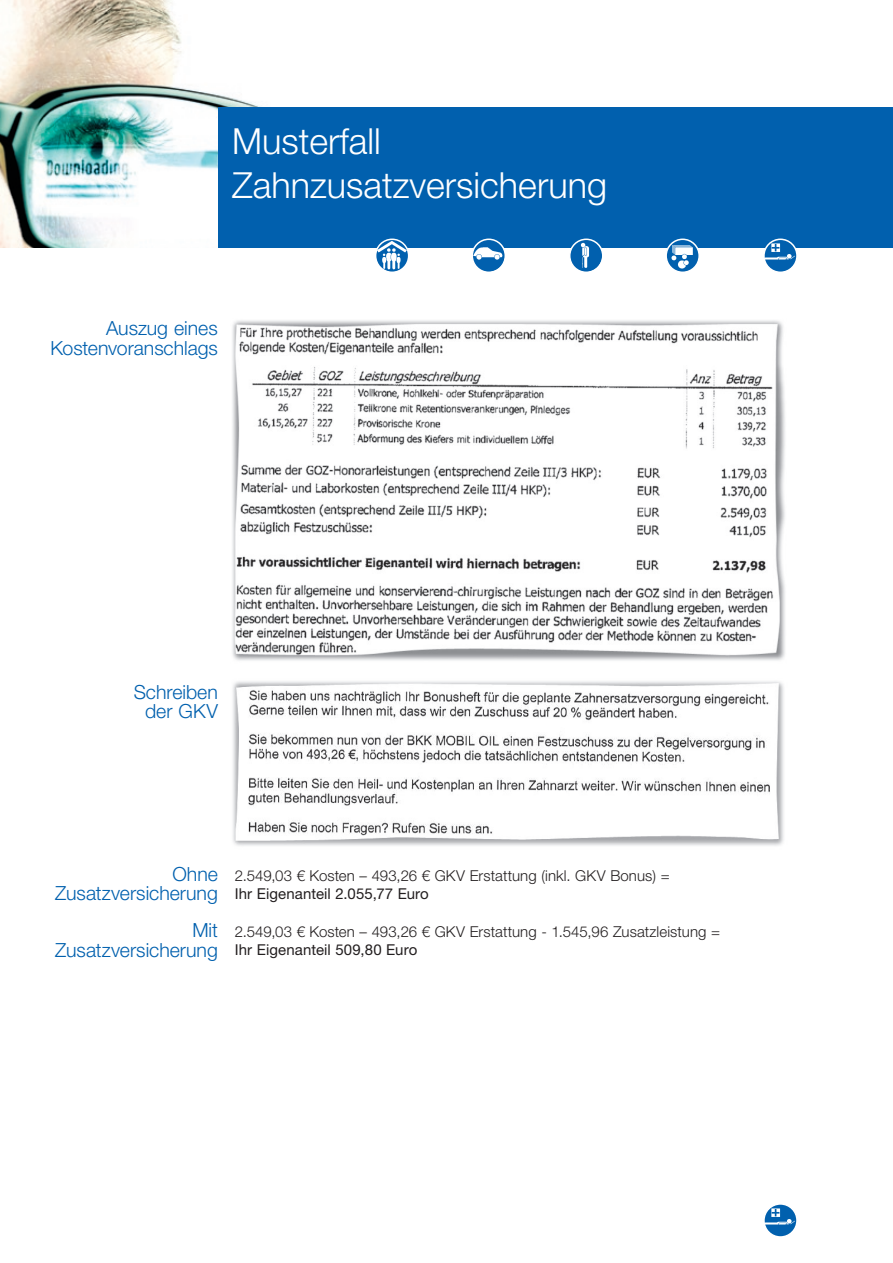
<style>
.page{position:relative;width:893px;height:1263px;background:#fff}
.page>*{position:absolute;margin:0;border:0;box-sizing:border-box;transform-origin:0 0}
.t1{font:300 36px/43.2px "Helvetica Neue";color:#fff}
.t2{font:300 19.5px/19.5px "Helvetica Neue";color:#0160ae;text-align:right}
.t3{font:300 15px "Helvetica Neue";letter-spacing:.005em;color:#231f20}
.t4{font:15px "Helvetica Neue";letter-spacing:.005em;color:#231f20}
</style>
<div class="page">
<img style="left:0;top:0;width:261px;height:247px">
<div style="left:218px;top:107px;width:675px;height:140px;background:#0160ae"></div>
<img style="left:376px;top:239px;width:33px;height:33px;border-radius:50%">
<div style="left:375px;top:239px;width:34px;height:34px;border:2px solid #fff;border-radius:50%"></div>
<img style="left:472px;top:239px;width:33px;height:33px;border-radius:50%">
<div style="left:471px;top:239px;width:35px;height:34px;border:2px solid #fff;border-radius:50%"></div>
<img style="left:570px;top:239px;width:33px;height:33px;border-radius:50%">
<div style="left:569px;top:239px;width:34px;height:34px;border:2px solid #fff;border-radius:50%"></div>
<img style="left:666px;top:239px;width:33px;height:33px;border-radius:50%">
<div style="left:665px;top:239px;width:35px;height:34px;border:2px solid #fff;border-radius:50%"></div>
<img style="left:764px;top:239px;width:33px;height:33px;border-radius:50%">
<div style="left:763px;top:239px;width:35px;height:34px;border:2px solid #fff;border-radius:50%"></div>
<img style="left:764px;top:1204px;width:33px;height:33px;border-radius:50%">
<div style="left:763px;top:1203px;width:35px;height:35px;border:2px solid #fff;border-radius:50%"></div>
<img style="left:232px;top:320px;width:553px;height:341px">
<img style="left:233px;top:681px;width:551px;height:165px">
<h1 class="t1" style="left:232px;top:119px;width:376px">Musterfall<br>Zahnzusatzversicherung</h1>
<h2 class="t2" style="left:50px;top:318px;width:169px">Auszug eines<br>Kostenvoranschlags</h2>
<h2 class="t2" style="left:134px;top:682px;width:86px;text-align:center">Schreiben der GKV</h2>
<h2 class="t2" style="left:55px;top:863px;width:164px">Ohne<br>Zusatzversicherung</h2>
<p class="t3" style="left:235px;top:866px;width:436px">2.549,03 € Kosten – 493,26 € GKV Erstattung (inkl. GKV Bonus) =</p>
<p class="t4" style="left:235px;top:884px;width:195px">Ihr Eigenanteil 2.055,77 Euro</p>
<h2 class="t2" style="left:55px;top:920px;width:164px">Mit<br>Zusatzversicherung</h2>
<p class="t3" style="left:235px;top:923px;width:487px">2.549,03 € Kosten – 493,26 € GKV Erstattung - 1.545,96 Zusatzleistung =</p>
<p class="t4" style="left:235px;top:941px;width:184px">Ihr Eigenanteil 509,80 Euro</p>
</div>
